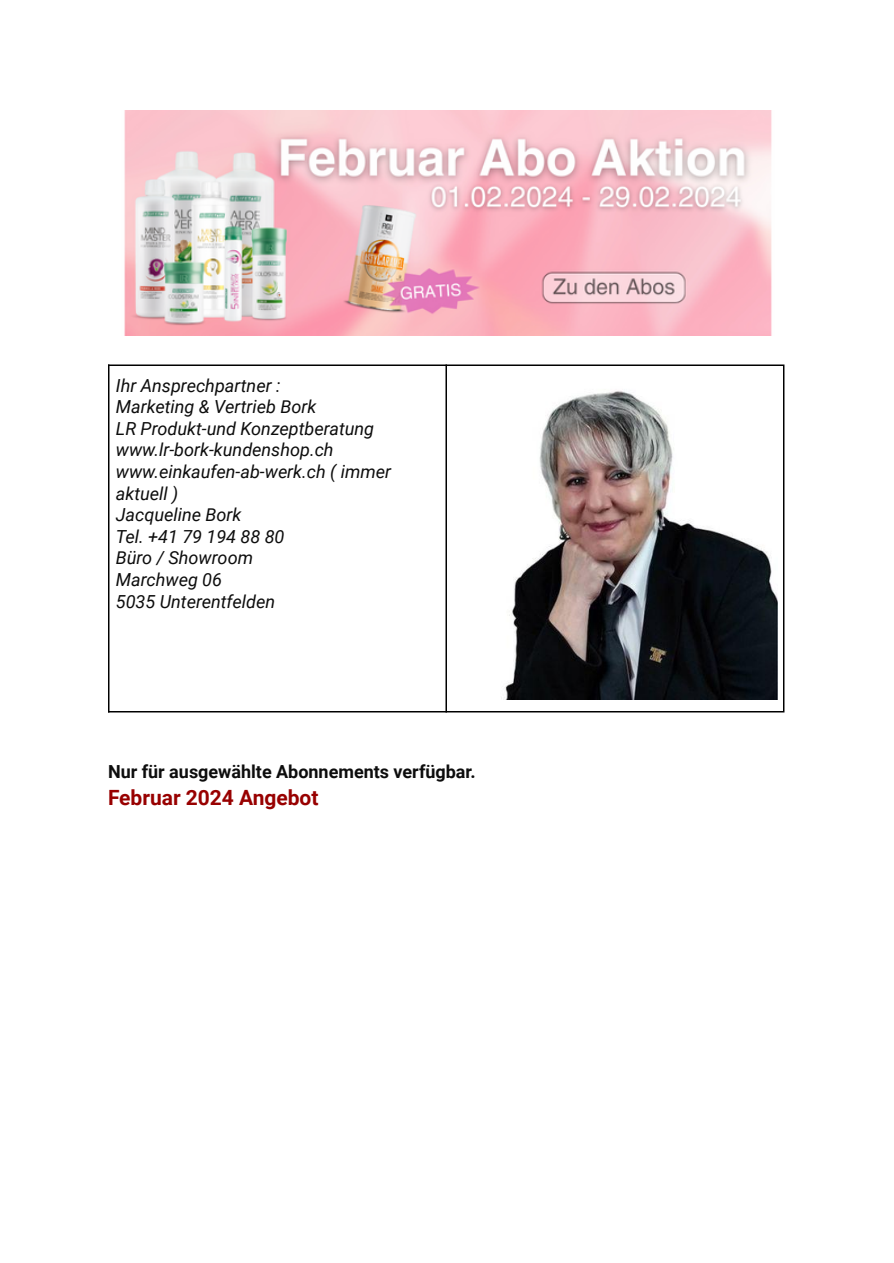
<style>
.page{position:relative;width:894px;height:1263px;background:#fff}
.page>*{position:absolute;margin:0;border:0;box-sizing:border-box;transform-origin:0 0}
.t1{font:700 21px "Roboto";color:#980000}
.t2{font:italic 18px/21.6px "Roboto";color:#0d0d0d}
.t3{font:700 18px "Roboto";color:#0d0d0d}
</style>
<div class="page">
<hr style="left:108px;top:364px;width:1px;height:348px;background:#000">
<hr style="left:446px;top:364px;width:1px;height:348px;background:#000">
<hr style="left:783px;top:364px;width:1px;height:348px;background:#000">
<hr style="left:108px;top:365px;width:675px;height:1px;background:#000">
<hr style="left:108px;top:711px;width:675px;height:1px;background:#000">
<img style="left:124px;top:110px;width:648px;height:225px">
<img style="left:501px;top:391px;width:276px;height:309px">
<p class="t2" style="left:116px;top:375px;width:277px">Ihr Ansprechpartner :<br>Marketing &amp; Vertrieb Bork<br>LR Produkt-und Konzeptberatung www.lr-bork-kundenshop.ch www.einkaufen-ab-werk.ch ( immer aktuell )<br>Jacqueline Bork<br>Tel. +41 79 194 88 80<br>Büro / Showroom<br>Marchweg 06<br>5035 Unterentfelden</p>
<p class="t3" style="left:108px;top:761px;width:369px">Nur für ausgewählte Abonnements verfügbar.</p>
<p class="t1" style="left:108px;top:786px;width:212px">Februar 2024 Angebot</p>
</div>
